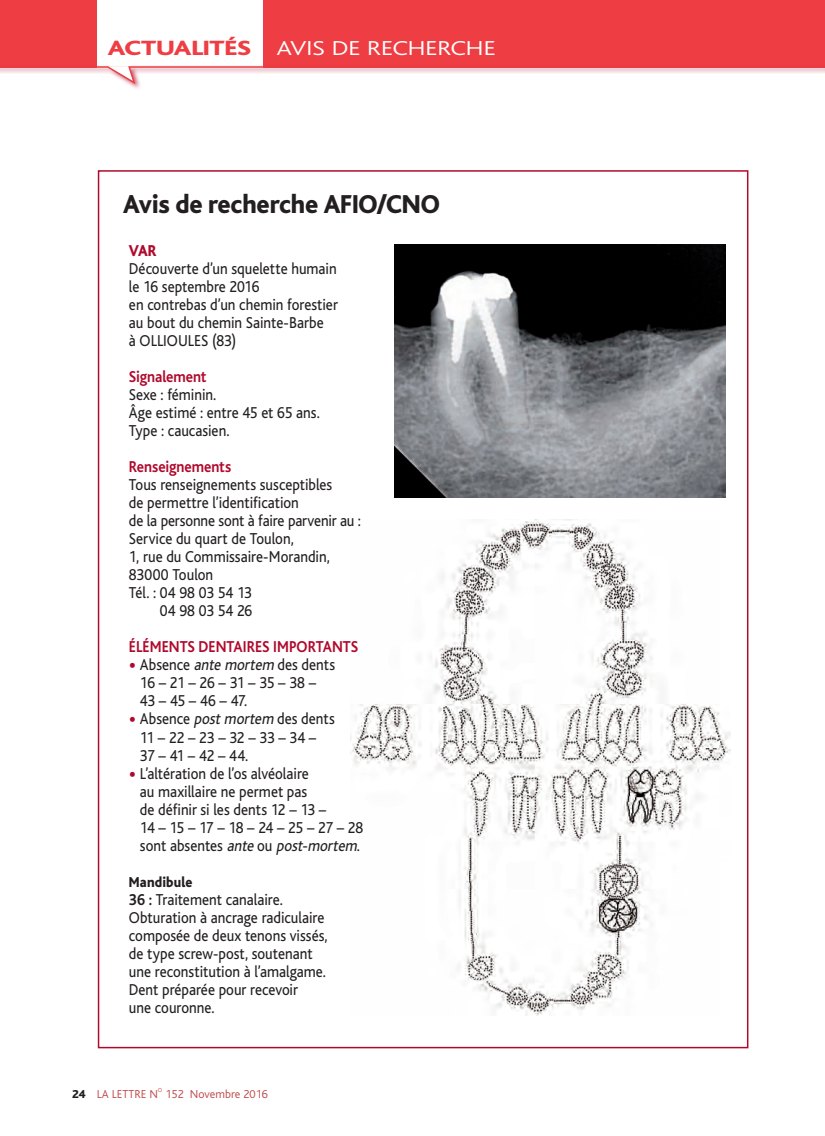
<style>
.page{position:relative;width:825px;height:1136px;background:#fff}
.page>*{position:absolute;margin:0;border:0;box-sizing:border-box;transform-origin:0 0}
.ENC_TITRE{font:800 27px "Bliss";letter-spacing:-.01em;color:#231f20;scale:.95 1}
.Surtitre{font:300 21px "Bliss";letter-spacing:-.025em;color:#fff;scale:1.28 1}
.ENC_TXT{font:16.5px/18px "Bliss";color:#231f20;scale:.9 1}
.ENC_TXT-2{font:700 16.5px "Bliss";letter-spacing:-.005em;color:#b0092c;scale:.9 1}
.Bold{font:800 16.5px "Bliss";color:#b0092c;scale:.9 1}
.ENC_TXT-3{font:800 15px "Bliss";letter-spacing:.01em;color:#231f20;scale:.9 1}
.t1{font:300 12px "Bliss";color:#be4547}
.t2{font:800 12px "Bliss";color:#231f20}
.t3{font:300 6px "Bliss";color:#be4547}
.s1{font-weight:800;font-size:21.6px;color:#ee3d43}
.s2{font-size:24px;color:#b0092c}
.s3{font-style:italic}
.s4{font-weight:700}
</style>
<div class="page">
<img style="left:395px;top:245px;width:330px;height:252px">
<img style="left:352px;top:519px;width:379px;height:495px">
<div style="left:0;top:0;width:825px;height:68px;background:#ee3d43"></div>
<div style="left:97px;top:0;width:165px;height:68px;background:#fff"></div>
<svg style="left:0;top:65px;width:825px;height:24px"></svg>
<p class="Surtitre" style="left:108px;top:37px;width:305px"><span class="s1">ACTUALITÉS</span> AVIS DE RECHERCHE</p>
<p class="ENC_TITRE" style="left:123px;top:190px;width:335px">Avis de recherche AFIO/CNO</p>
<p class="Bold" style="left:129px;top:242px;width:32px">VAR</p>
<p class="ENC_TXT" style="left:129px;top:260px;width:234px">Découverte d’un squelette humain le 16 septembre 2016<br>en contrebas d’un chemin forestier au bout du chemin Sainte-Barbe<br>à OLLIOULES (83)</p>
<p class="ENC_TXT-2" style="left:129px;top:368px;width:88px">Signalement</p>
<p class="ENC_TXT" style="left:129px;top:386px;width:214px">Sexe : féminin.<br>Âge estimé : entre 45 et 65 ans.<br>Type : caucasien.</p>
<p class="ENC_TXT-2" style="left:129px;top:458px;width:115px">Renseignements</p>
<p class="ENC_TXT" style="left:129px;top:476px;width:259px">Tous renseignements susceptibles<br>de permettre l’identification<br>de la personne sont à faire parvenir au :<br>Service du quart de Toulon,<br>1, rue du Commissaire-Morandin,<br>83000 Toulon</p>
<p class="ENC_TXT" style="left:129px;top:584px;width:139px;text-align:right">Tél. : 04 98 03 54 13<br>04 98 03 54 26</p>
<p class="ENC_TXT-2" style="left:129px;top:638px;width:256px">ÉLÉMENTS DENTAIRES IMPORTANTS</p>
<p class="ENC_TXT" style="left:140px;top:656px;width:218px;text-indent:-11px"><span class="s2">•</span> Absence <span class="s3">ante mortem</span> des dents<br>16 – 21 – 26 – 31 – 35 – 38 –<br>43 – 45 – 46 – 47.</p>
<p class="ENC_TXT" style="left:140px;top:710px;width:218px;text-indent:-11px"><span class="s2">•</span> Absence <span class="s3">postmortem</span> des dents<br>11 – 22 – 23 – 32 – 33 – 34 –<br>37 – 41 – 42 – 44.</p>
<p class="ENC_TXT" style="left:140px;top:764px;width:250px;text-indent:-11px"><span class="s2">•</span> L’altération de l’os alvéolaire<br>au maxillaire ne permet pas<br>de définir si les dents 12 – 13 –<br>14 – 15 – 17 – 18 – 24 – 25 – 27 – 28 s o n t a b s e n te s <span class="s3">ante</span> o u <span class="s3">post-mortem</span>.</p>
<p class="ENC_TXT-3" style="left:129px;top:873px;width:72px">Mandibule</p>
<p class="ENC_TXT" style="left:129px;top:890px;width:222px"><span class="s4">36 :</span> Traitement canalaire.<br>Obturation à ancrage radiculaire composée de deux tenons vissés, de type screw-post, soutenant une reconstitution à l’amalgame.<br>Dent préparée pour recevoir<br>une couronne.</p>
<p class="t1" style="left:97px;top:1087px;width:63px">LA LETTRE N</p>
<p class="t3" style="left:158px;top:1086px;width:6px">O</p>
<p class="t2" style="left:72px;top:1087px;width:15px">24</p>
<p class="t1" style="left:165px;top:1087px;width:104px">152 Novembre 2016</p>
</div>
